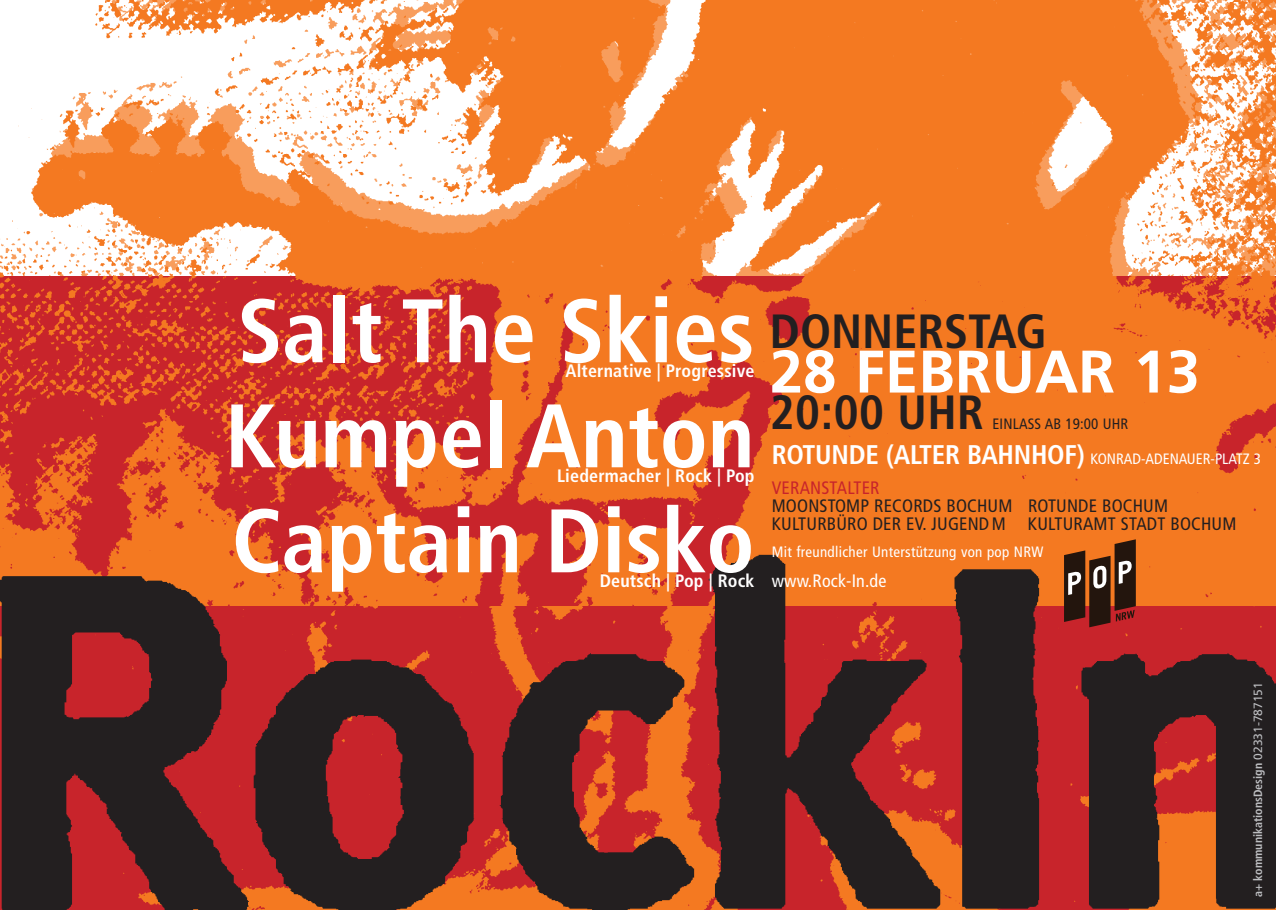
<style>
.page{position:relative;width:1276px;height:910px;background:#fff}
.page>*{position:absolute;margin:0;border:0;box-sizing:border-box;transform-origin:0 0}
.t1{font:700 condensed 90px "Frutiger";color:#fff}
.t2{font:700 60px "Frutiger";color:#fff}
.t3{font:700 condensed 48px "Frutiger";color:#231f20}
.t4{font:condensed 18px/18px "Frutiger";letter-spacing:.01em;color:#231f20}
.t5{font:700 condensed 18px "Frutiger";letter-spacing:.01em;color:#fff}
.t6{font:condensed 18px "Frutiger";letter-spacing:.01em;color:#fff}
.t7{font:condensed 18px "Frutiger";letter-spacing:.01em;color:#c8242b}
.t8{font:condensed 15px "Frutiger";color:#fff}
.t9{font:condensed 15px "Frutiger";letter-spacing:.02em;color:#fff}
.t10{font:condensed 15px "Frutiger";letter-spacing:.01em;color:#231f20}
.t11{font:700 condensed 12px "Frutiger";color:#bdbec1}
.s1{font-weight:700;font-size:27px}
.s2{font-weight:400;font-stretch:normal}
</style>
<div class="page">
<img style="left:0;top:298px;width:1276px;height:235px">
<img style="left:0;top:533px;width:1276px;height:377px">
<img style="left:0;top:0;width:1276px;height:298px">
<svg style="left:1064px;top:539px;width:71px;height:88px;background:#713d27"></svg>
<h1 class="t1" style="left:237px;top:295px;width:518px">Salt The Skies</h1>
<p class="t5" style="left:565px;top:364px;width:191px">Alternative | Progressive</p>
<h1 class="t1" style="left:225px;top:400px;width:531px">Kumpel Anton</h1>
<p class="t5" style="left:557px;top:469px;width:199px">Liedermacher | Rock | Pop</p>
<h1 class="t1" style="left:232px;top:505px;width:524px">Captain Disko</h1>
<p class="t5" style="left:600px;top:574px;width:156px">Deutsch | Pop | Rock</p>
<h3 class="t3" style="left:770px;top:312px;width:278px">DONNERSTAG</h3>
<h2 class="t2" style="left:770px;top:348px;width:432px">28 FEBRUAR 13</h2>
<h3 class="t3" style="left:770px;top:393px;width:215px">20:00 UHR</h3>
<p class="t10" style="left:992px;top:417px;width:137px">EINLASS AB 19:00 UHR</p>
<p class="t8" style="left:772px;top:453px;width:491px"><span class="s1">ROTUNDE (ALTER BAHNHOF)</span> KONRAD-ADENAUER-PLATZ 3</p>
<p class="t7" style="left:772px;top:481px;width:109px">VERANSTALTER</p>
<p class="t4" style="left:772px;top:498px;width:466px">MOONSTOMP RECORDS BOCHUM ROTUNDE BOCHUM<br>KULTURBÜRO DER EV. JUGEND M KULTURAMT STADT BOCHUM</p>
<p class="t9" style="left:772px;top:546px;width:273px">Mit freundlicher Unterstützung von pop NRW</p>
<p class="t6" style="left:772px;top:574px;width:116px">www.Rock-In.de</p>
<p class="t11" style="left:1253px;top:897px;width:216px;rotate:-90deg">a+ kommunikationsDesign <span class="s2">02331-787151</span></p>
</div>
